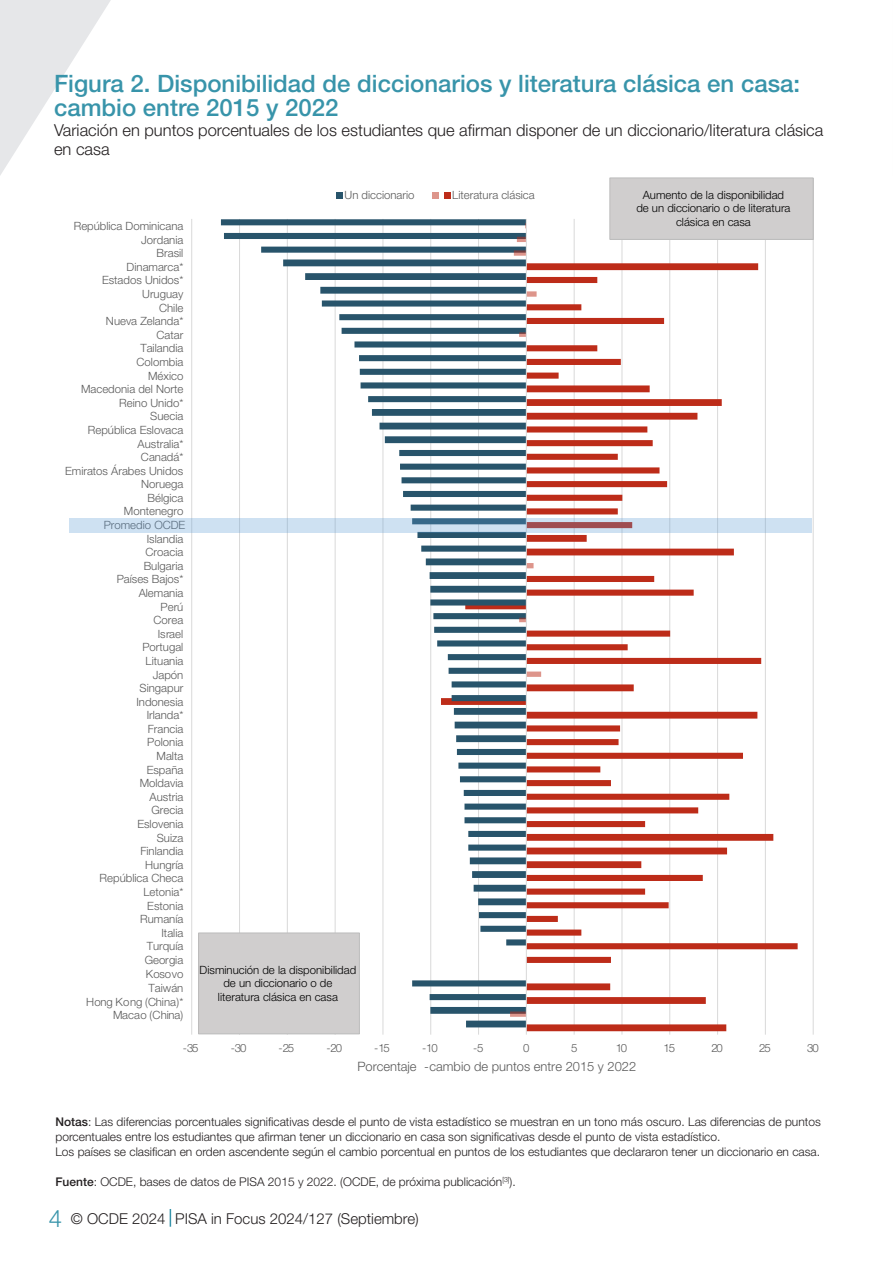
<style>
.page{position:relative;width:893px;height:1263px;background:#fff}
.page>*{position:absolute;margin:0;border:0;box-sizing:border-box;transform-origin:0 0}
.Figure_title{font:500 24px/24px "Helvetica Neue LT Pro";color:#3894aa}
.Figure_title_2{font:300 16.5px/19.8px "Helvetica Neue LT Pro";color:#231f20}
.t1{font:300 15px "Helvetica Neue LT Pro";color:#231f20}
.t2{font:300 12.9px "Helvetica Neue LT Pro";color:#595959}
.Source{font:300 12px/15px "Helvetica Neue LT Pro";color:#231f20}
.t3{font:300 11.4px "Helvetica Neue LT Pro";color:#595959}
.t4{font:300 11.4px/13.6px "Helvetica Neue LT Pro";color:#000;text-align:center}
.s1{font-weight:500}
.s2{font-size:24px;color:#3894aa}
</style>
<div class="page">
<svg style="left:170px;top:1209px;width:1px;height:18px"></svg>
<svg style="left:0;top:0;width:111px;height:175px"></svg>
<hr style="left:813px;top:219px;width:1px;height:816px;background:#d9d9d9">
<hr style="left:765px;top:219px;width:1px;height:816px;background:#d9d9d9">
<hr style="left:717px;top:219px;width:1px;height:816px;background:#d9d9d9">
<hr style="left:669px;top:219px;width:1px;height:816px;background:#d9d9d9">
<hr style="left:622px;top:219px;width:1px;height:816px;background:#d9d9d9">
<hr style="left:574px;top:219px;width:1px;height:816px;background:#d9d9d9">
<hr style="left:478px;top:219px;width:1px;height:816px;background:#d9d9d9">
<hr style="left:430px;top:219px;width:1px;height:816px;background:#d9d9d9">
<hr style="left:383px;top:219px;width:1px;height:816px;background:#d9d9d9">
<hr style="left:335px;top:219px;width:1px;height:816px;background:#d9d9d9">
<hr style="left:287px;top:219px;width:1px;height:816px;background:#d9d9d9">
<hr style="left:239px;top:219px;width:1px;height:816px;background:#d9d9d9">
<hr style="left:191px;top:219px;width:1px;height:816px;background:#d9d9d9">
<svg style="left:466px;top:263px;width:332px;height:768px"></svg>
<svg style="left:221px;top:219px;width:305px;height:808px"></svg>
<svg style="left:510px;top:223px;width:31px;height:794px"></svg>
<hr style="left:526px;top:219px;width:1px;height:816px;background:#d9d9d9">
<svg style="left:336px;top:192px;width:6px;height:6px"></svg>
<svg style="left:444px;top:192px;width:6px;height:6px"></svg>
<svg style="left:432px;top:192px;width:6px;height:6px"></svg>
<div style="left:610px;top:178px;width:203px;height:61px;background:#d0cece"></div>
<div style="left:609px;top:178px;width:204px;height:62px;border:1px solid #bcbcbc"></div>
<div style="left:199px;top:933px;width:160px;height:101px;background:#d0cece"></div>
<div style="left:198px;top:933px;width:162px;height:101px;border:1px solid #bcbcbc"></div>
<svg style="left:69px;top:518px;width:743px;height:14px;background:#c0cfe0"></svg>
<p class="Figure_title" style="left:54px;top:71px;width:748px">Figura 2. Disponibilidad de diccionarios y literatura clásica en casa: cambio entre 2015 y 2022</p>
<p class="Figure_title_2" style="left:54px;top:120px;width:771px">Variación en puntos porcentuales de los estudiantes que afirman disponer de un diccionario/literatura clásica en casa</p>
<p class="t3" style="left:74px;top:219px;width:111px">República Dominicana</p>
<p class="t3" style="left:141px;top:233px;width:44px">Jordania</p>
<p class="t3" style="left:157px;top:246px;width:28px">Brasil</p>
<p class="t3" style="left:127px;top:260px;width:58px">Dinamarca*</p>
<p class="t3" style="left:102px;top:273px;width:83px">Estados Unidos*</p>
<p class="t3" style="left:142px;top:287px;width:43px">Uruguay</p>
<p class="t3" style="left:159px;top:301px;width:26px">Chile</p>
<p class="t3" style="left:106px;top:314px;width:79px">Nueva Zelanda*</p>
<p class="t3" style="left:157px;top:328px;width:28px">Catar</p>
<p class="t3" style="left:140px;top:341px;width:45px">Tailandia</p>
<p class="t3" style="left:137px;top:355px;width:48px">Colombia</p>
<p class="t3" style="left:148px;top:368px;width:37px">México</p>
<p class="t3" style="left:81px;top:382px;width:104px">Macedonia del Norte</p>
<p class="t3" style="left:119px;top:396px;width:66px">Reino Unido*</p>
<p class="t3" style="left:150px;top:409px;width:35px">Suecia</p>
<p class="t3" style="left:88px;top:423px;width:97px">República Eslovaca</p>
<p class="t3" style="left:138px;top:436px;width:47px">Australia*</p>
<p class="t3" style="left:141px;top:450px;width:44px">Canadá*</p>
<p class="t3" style="left:65px;top:464px;width:120px">Emiratos Árabes Unidos</p>
<p class="t3" style="left:141px;top:477px;width:44px">Noruega</p>
<p class="t3" style="left:148px;top:491px;width:37px">Bélgica</p>
<p class="t3" style="left:124px;top:504px;width:61px">Montenegro</p>
<p class="t3" style="left:104px;top:518px;width:83px">Promedio OCDE</p>
<p class="t3" style="left:147px;top:532px;width:38px">Islandia</p>
<p class="t3" style="left:146px;top:545px;width:39px">Croacia</p>
<p class="t3" style="left:144px;top:559px;width:41px">Bulgaria</p>
<p class="t3" style="left:117px;top:572px;width:68px">Países Bajos*</p>
<p class="t3" style="left:139px;top:586px;width:46px">Alemania</p>
<p class="t3" style="left:161px;top:599px;width:24px">Perú</p>
<p class="t3" style="left:154px;top:613px;width:31px">Corea</p>
<p class="t3" style="left:158px;top:627px;width:27px">Israel</p>
<p class="t3" style="left:142px;top:640px;width:42px">Portugal</p>
<p class="t3" style="left:146px;top:654px;width:39px">Lituania</p>
<p class="t3" style="left:153px;top:667px;width:32px">Japón</p>
<p class="t3" style="left:140px;top:681px;width:45px">Singapur</p>
<p class="t3" style="left:136px;top:695px;width:49px">Indonesia</p>
<p class="t3" style="left:147px;top:708px;width:38px">Irlanda*</p>
<p class="t3" style="left:148px;top:722px;width:37px">Francia</p>
<p class="t3" style="left:147px;top:735px;width:38px">Polonia</p>
<p class="t3" style="left:157px;top:749px;width:28px">Malta</p>
<p class="t3" style="left:147px;top:763px;width:38px">España</p>
<p class="t3" style="left:140px;top:776px;width:45px">Moldavia</p>
<p class="t3" style="left:150px;top:790px;width:35px">Austria</p>
<p class="t3" style="left:152px;top:803px;width:33px">Grecia</p>
<p class="t3" style="left:137px;top:817px;width:47px">Eslovenia</p>
<p class="t3" style="left:157px;top:830px;width:28px">Suiza</p>
<p class="t3" style="left:140px;top:844px;width:44px">Finlandia</p>
<p class="t3" style="left:145px;top:858px;width:40px">Hungría</p>
<p class="t3" style="left:100px;top:871px;width:85px">República Checa</p>
<p class="t3" style="left:144px;top:885px;width:41px">Letonia*</p>
<p class="t3" style="left:147px;top:898px;width:38px">Estonia</p>
<p class="t3" style="left:140px;top:912px;width:45px">Rumanía</p>
<p class="t3" style="left:161px;top:926px;width:23px">Italia</p>
<p class="t3" style="left:147px;top:939px;width:38px">Turquía</p>
<p class="t3" style="left:145px;top:953px;width:40px">Georgia</p>
<p class="t3" style="left:146px;top:967px;width:39px">Kosovo</p>
<p class="t3" style="left:149px;top:981px;width:36px">Taiwán</p>
<p class="t3" style="left:86px;top:994px;width:99px">Hong Kong (China)*</p>
<p class="t3" style="left:113px;top:1008px;width:72px">Macao (China)</p>
<p class="t3" style="left:345px;top:188px;width:71px">Un diccionario</p>
<p class="t3" style="left:452px;top:188px;width:84px">Literatura clásica</p>
<p class="t4" style="left:636px;top:187px;width:156px">Aumento de la disponibilidad de un diccionario o de literatura clásica en casa</p>
<p class="t4" style="left:200px;top:962px;width:158px">Disminución de la disponibilidad de un diccionario o de<br>literatura clásica en casa</p>
<p class="t3" style="left:183px;top:1041px;width:17px">-35</p>
<p class="t3" style="left:231px;top:1041px;width:17px">-30</p>
<p class="t3" style="left:279px;top:1041px;width:17px">-25</p>
<p class="t3" style="left:326px;top:1041px;width:17px">-20</p>
<p class="t3" style="left:374px;top:1041px;width:17px">-15</p>
<p class="t3" style="left:422px;top:1041px;width:17px">-10</p>
<p class="t3" style="left:473px;top:1041px;width:12px">-5</p>
<p class="t3" style="left:523px;top:1041px;width:8px">0</p>
<p class="t3" style="left:571px;top:1041px;width:8px">5</p>
<p class="t3" style="left:616px;top:1041px;width:13px">10</p>
<p class="t3" style="left:664px;top:1041px;width:13px">15</p>
<p class="t3" style="left:711px;top:1041px;width:13px">20</p>
<p class="t3" style="left:759px;top:1041px;width:13px">25</p>
<p class="t3" style="left:807px;top:1041px;width:13px">30</p>
<p class="t2" style="left:357px;top:1058px;width:280px">Porcentaje -cambio de puntos entre 2015 y 2022</p>
<p class="Source" style="left:55px;top:1114px;width:767px"><span class="s1">Notas</span>: Las diferencias porcentuales significativas desde el punto de vista estadístico se muestran en un tono más oscuro. Las diferencias de puntos porcentuales entre los estudiantes que afirman tener un diccionario en casa son significativas desde el punto de vista estadístico.</p>
<p class="Source" style="left:55px;top:1144px;width:766px">Los países se clasifican en orden ascendente según el cambio porcentual en puntos de los estudiantes que declararon tener un diccionario en casa.</p>
<p class="Source" style="left:55px;top:1174px;width:462px"><span class="s1">Fuente</span>: OCDE, bases de datos de PISA 2015 y 2022. (OCDE, de próxima publicación<sup>[3]</sup>).</p>
<h3 class="t1" style="left:49px;top:1210px;width:371px"><span class="s2">4</span> © OCDE 2024 PISA in Focus 2024/127 (Septiembre)</h3>
</div>
